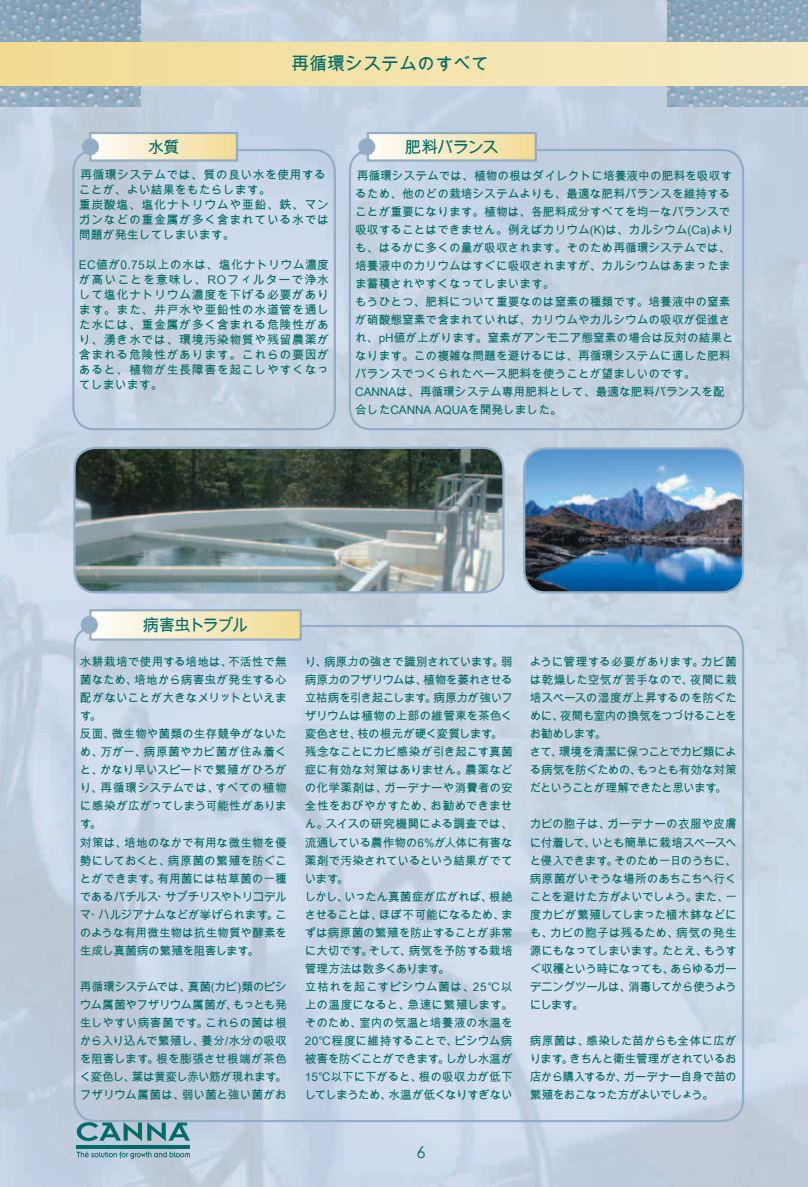
<style>
.page{position:relative;width:808px;height:1187px;background:#fff}
.page>*{position:absolute;margin:0;border:0;box-sizing:border-box;transform-origin:0 0}
.t1{font:18px "Arial Unicode MS";color:#006b66}
.t2{font:16.5px "Arial Unicode MS";letter-spacing:-.075em;color:#006b66}
.t3{font:16.5px "Arial Unicode MS";letter-spacing:-.1em;color:#006b66}
.t4{font:16.5px "Century Gothic";color:#006b66}
.t5{font:12px/15px "Arial Unicode MS";letter-spacing:.045em;color:#006b66;text-align:justify}
.t6{font:12px/15px "Arial Unicode MS";letter-spacing:.025em;color:#006b66}
.t7{font:11.85px/18px "Arial Unicode MS";color:#006b66}
.t8{font:11.85px/18px "Arial Unicode MS";letter-spacing:-.035em;color:#006b66}
</style>
<div class="page">
<img style="left:0;top:0;width:808px;height:1186px">
<img style="left:524px;top:448px;width:219px;height:144px">
<div style="left:523px;top:447px;width:221px;height:146px;border:2px solid #92adc5;border-radius:21px"></div>
<img style="left:668px;top:0;width:140px;height:106px">
<img style="left:74px;top:448px;width:429px;height:144px">
<div style="left:73px;top:446px;width:431px;height:147px;border:2px solid #92adc5;border-radius:21px"></div>
<svg style="left:77px;top:1122px;width:113px;height:18px;background:#6ea3aa"></svg>
<svg style="left:77px;top:1144px;width:113px;height:4px"></svg>
<svg style="left:77px;top:1151px;width:113px;height:7px"></svg>
<img style="left:0;top:0;width:140px;height:106px">
<div style="left:0;top:43px;width:808px;height:42px;background:linear-gradient(to right,#f1db92,#f7ebc4)"></div>
<div style="left:72px;top:149px;width:264px;height:281px;border:2px solid #92adc5;border-radius:21px"></div>
<div style="left:90px;top:133px;width:147px;height:27px;background:linear-gradient(to right,#fefdfb,#f1db92)"></div>
<div style="left:89px;top:132px;width:149px;height:30px;border:2px solid #92adc5"></div>
<div style="left:82px;top:138px;width:17px;height:17px;background:#92adc5;border-radius:50%"></div>
<div style="left:90px;top:610px;width:211px;height:29px;background:linear-gradient(to right,#fefdfb,#f1db92)"></div>
<div style="left:89px;top:609px;width:213px;height:31px;border:2px solid #92adc5"></div>
<div style="left:81px;top:616px;width:17px;height:18px;background:#92adc5;border-radius:50%"></div>
<div style="left:349px;top:149px;width:395px;height:281px;border:2px solid #92adc5;border-radius:21px"></div>
<div style="left:368px;top:133px;width:168px;height:27px;background:linear-gradient(to right,#fefcfa,#f1db93)"></div>
<div style="left:367px;top:132px;width:170px;height:30px;border:2px solid #92adc5"></div>
<div style="left:358px;top:138px;width:17px;height:17px;background:#92adc5;border-radius:50%"></div>
<h2 class="t2" style="left:148px;top:135px;width:34px">水質</h2>
<h1 class="t1" style="left:291px;top:51px;width:199px">再循環システムのすべて</h1>
<h2 class="t2" style="left:405px;top:135px;width:95px">肥料バランス</h2>
<p class="t6" style="left:79px;top:167px;width:252px">再循環システムでは、質の良い水を使用することが、よい結果をもたらします。<br>重炭酸塩、塩化ナトリウムや亜鉛、鉄、マンガンなどの重金属が多く含まれている水では問題が発生してしまいます。</p>
<p class="t5" style="left:79px;top:257px;width:252px">EC値が0.75以上の水は、塩化ナトリウム濃度が高いことを意味し、ROフィルターで浄水して塩化ナトリウム濃度を下げる必要があります。また、井戸水や亜鉛性の水道管を通した水には、重金属が多く含まれる危険性があり、湧き水では、環境汚染物質や残留農薬が含まれる危険性があります。これらの要因があると、植物が生長障害を起こしやすくなってしまいます。</p>
<p class="t7" style="left:355px;top:167px;width:380px">再循環システムでは、植物の根はダイレクトに培養液中の肥料を吸収するため、他のどの栽培システムよりも、最適な肥料バランスを維持することが重要になります。植物は、各肥料成分すべてを均一なバランスで吸収することはできません。例えばカリウム(K)は、カルシウム(Ca)よりも、はるかに多くの量が吸収されます。そのため再循環システムでは、培養液中のカリウムはすぐに吸収されますが、カルシウムはあまったまま蓄積されやすくなってしまいます。<br>もうひとつ、肥料について重要なのは窒素の種類です。培養液中の窒素が硝酸態窒素で含まれていれば、カリウムやカルシウムの吸収が促進され、pH値が上がります。窒素がアンモニア態窒素の場合は反対の結果となります。この複雑な問題を避けるには、再循環システムに適した肥料バランスでつくられたベース肥料を使うことが望ましいのです。CANNAは、再循環システム専用肥料として、最適な肥料バランスを配合したCANNA AQUAを開発しました。</p>
<h2 class="t3" style="left:143px;top:613px;width:107px">病害虫トラブル</h2>
<p class="t7" style="left:80px;top:653px;width:209px">水耕栽培で使用する培地は、不活性で無菌なため、培地から病害虫が発生する心配がないことが大きなメリットといえます。<br>反面、微生物や菌類の生存競争がないため、万が一、病原菌やカビ菌が住み着くと、かなり早いスピードで繁殖がひろがり、再循環システムでは、すべての植物に感染が広がってしまう可能性があります。<br>対策は、培地のなかで有用な微生物を優勢にしておくと、病原菌の繁殖を防ぐことができます。有用菌には枯草菌の一種であるバチルス・サブチリスやトリコデルマ・ハルジアナムなどが挙げられます。このような有用微生物は抗生物質や酵素を生成し真菌病の繁殖を阻害します。</p>
<p class="t7" style="left:80px;top:977px;width:209px;text-align:justify">再循環システムでは、真菌(カビ)類のピシウム属菌やフザリウム属菌が、もっとも発生しやすい病害菌です。これらの菌は根から入り込んで繁殖し、養分/水分の吸収を阻害します。根を膨張させ根端が茶色く変色し、葉は黄変し赤い筋が現れます。フザリウム属菌は、弱い菌と強い菌がお</p>
<p class="t7" style="left:305px;top:653px;width:209px">り、病原力の強さで識別されています。弱病原力のフザリウムは、植物を萎れさせる立枯病を引き起こします。病原力が強いフザリウムは植物の上部の維管束を茶色く変色させ、枝の根元が硬く変質します。残念なことにカビ感染が引き起こす真菌症に有効な対策はありません。農薬などの化学薬剤は、ガーデナーや消費者の安全性をおびやかすため、お勧めできません。スイスの研究機関による調査では、流通している農作物の6%が人体に有害な薬剤で汚染されているという結果がでています。<br>しかし、いったん真菌症が広がれば、根絶させることは、ほぼ不可能になるため、まずは病原菌の繁殖を防止することが非常に大切です。そして、病気を予防する栽培管理方法は数多くあります。<br>立枯れを起こすピシウム菌は、25℃以上の温度になると、急速に繁殖します。そのため、室内の気温と培養液の水温を<br>20℃程度に維持することで、ピシウム病被害を防ぐことができます。しかし水温が<br>15℃以下に下がると、根の吸収力が低下してしまうため、水温が低くなりすぎない</p>
<p class="t8" style="left:530px;top:653px;width:209px">ように管理する必要があります。カビ菌は乾燥した空気が苦手なので、夜間に栽培スペースの湿度が上昇するのを防ぐために、夜間も室内の換気をつづけることをお勧めします。<br>さて、環境を清潔に保つことでカビ類による病気を防ぐための、もっとも有効な対策だということが理解できたと思います。</p>
<p class="t7" style="left:530px;top:815px;width:209px;text-align:justify">カビの胞子は、ガーデナーの衣服や皮膚に付着して、いとも簡単に栽培スペースへと侵入できます。そのため一日のうちに、病原菌がいそうな場所のあちこちへ行くことを避けた方がよいでしょう。また、一度カビが繁殖してしまった植木鉢などにも、カビの胞子は残るため、病気の発生源にもなってしまいます。たとえ、もうすぐ収穫という時になっても、あらゆるガーデニングツールは、消毒してから使うようにします。</p>
<p class="t7" style="left:530px;top:1031px;width:209px;text-align:justify">病原菌は、感染した苗からも全体に広がります。きちんと衛生管理がされているお店から購入するか、ガーデナー自身で苗の繁殖をおこなった方がよいでしょう。　</p>
<h2 class="t4" style="left:416px;top:1140px;width:11px">6</h2>
</div>
